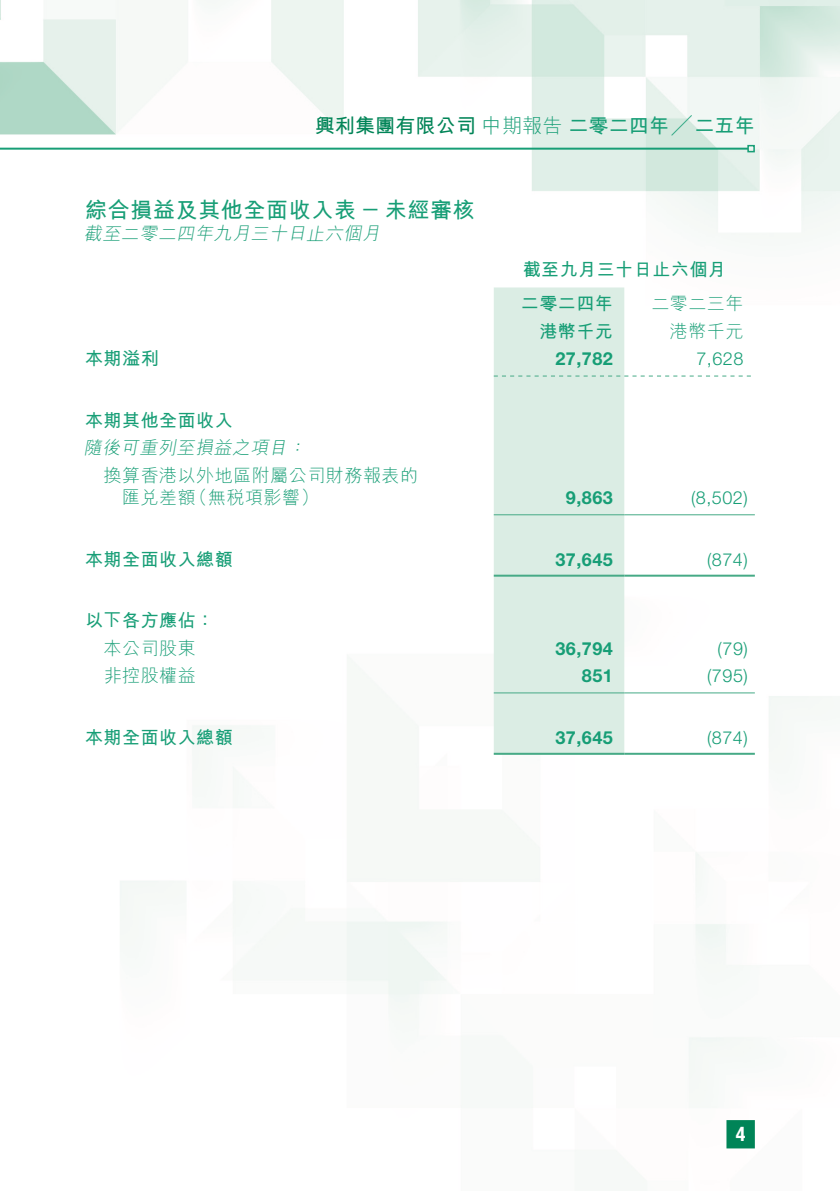
<style>
.page{position:relative;width:840px;height:1191px;background:#fff}
.page>*{position:absolute;margin:0;border:0;box-sizing:border-box;transform-origin:0 0}
.t1{font:700 22px "M Hei HK";letter-spacing:.03em;color:#179e76}
.t2{font:700 20px "M Hei HK";letter-spacing:.01em;color:#179e76}
.t3{font:700 condensed 20px "Helvetica Neue LT Std";color:#fff}
.t4{font:700 18px "M Hei HK";letter-spacing:.03em;color:#179e76}
.t5{font:300 18px "M Hei HK";letter-spacing:.03em;color:#179e76}
.t6{font:700 18px "Helvetica Neue LT Std";letter-spacing:.03em;color:#179e76}
.t7{font:300 18px "Helvetica Neue LT Std";letter-spacing:.03em;color:#179e76}
.t8{font:italic 300 18px "M Hei HK";color:#179e76}
.s1{color:#008457}
.s2{font-weight:300}
</style>
<div class="page">
<img style="left:0;top:0;width:839px;height:1152px">
<hr style="left:0;top:148px;width:747px;height:2px;background:#179e76">
<div style="left:747px;top:145px;width:7px;height:7px;border:2px solid #179e76"></div>
<div style="left:727px;top:1121px;width:26px;height:26px;background:#008457"></div>
<div style="left:726px;top:1120px;width:28px;height:28px;border:2px solid #008457"></div>
<div style="left:493px;top:287px;width:131px;height:466px;background:#dbede4"></div>
<svg style="left:493px;top:375px;width:257px;height:1px"></svg>
<hr style="left:493px;top:514px;width:131px;height:1px;background:#46aa86">
<hr style="left:624px;top:514px;width:130px;height:1px;background:#46aa86">
<hr style="left:493px;top:574px;width:131px;height:2px;background:#46aa86">
<hr style="left:624px;top:574px;width:130px;height:2px;background:#46aa86">
<hr style="left:493px;top:692px;width:131px;height:1px;background:#46aa86">
<hr style="left:624px;top:692px;width:130px;height:1px;background:#46aa86">
<hr style="left:493px;top:753px;width:131px;height:2px;background:#46aa86">
<hr style="left:624px;top:753px;width:130px;height:2px;background:#46aa86">
<p class="t2" style="left:314px;top:111px;width:441px"><span class="s1">興利集團有限公司</span><span class="s2">中期報告</span>二零二四年 ╱二五年</p>
<p class="t1" style="left:85px;top:194px;width:391px">綜合損益及其他全面收入表－未經審核</p>
<p class="t8" style="left:84px;top:224px;width:300px">截至二零二四年九月三十日止六個月</p>
<p class="t4" style="left:522px;top:257px;width:205px">截至九月三十日止六個月</p>
<p class="t5" style="left:651px;top:294px;width:94px">二零二三年</p>
<p class="t4" style="left:520px;top:290px;width:94px">二零二四年</p>
<p class="t4" style="left:539px;top:318px;width:75px">港幣千元</p>
<p class="t5" style="left:669px;top:322px;width:75px">港幣千元</p>
<p class="t4" style="left:85px;top:346px;width:75px">本期溢利</p>
<p class="t6" style="left:555px;top:348px;width:59px">27,782</p>
<p class="t7" style="left:696px;top:348px;width:49px">7,628</p>
<p class="t4" style="left:85px;top:407px;width:149px">本期其他全面收入</p>
<p class="t8" style="left:84px;top:438px;width:226px">隨後可重列至損益之項目：</p>
<p class="t5" style="left:104px;top:466px;width:316px">換算香港以外地區附屬公司財務報表的</p>
<p class="t5" style="left:189px;top:488px;width:131px">（無稅項影響(</p>
<p class="t5" style="left:122px;top:488px;width:75px">匯兌差額</p>
<p class="t6" style="left:565px;top:486px;width:49px">9,863</p>
<p class="t7" style="left:690px;top:487px;width:58px">)8,502(</p>
<p class="t4" style="left:85px;top:546px;width:149px">本期全面收入總額</p>
<p class="t6" style="left:555px;top:548px;width:59px">37,645</p>
<p class="t7" style="left:706px;top:548px;width:42px">)874(</p>
<p class="t4" style="left:85px;top:607px;width:131px">以下各方應佔：</p>
<p class="t5" style="left:104px;top:639px;width:94px">本公司股東</p>
<p class="t6" style="left:555px;top:637px;width:59px">36,794</p>
<p class="t7" style="left:717px;top:637px;width:32px">)79(</p>
<p class="t5" style="left:104px;top:666px;width:94px">非控股權益</p>
<p class="t6" style="left:581px;top:664px;width:33px">851</p>
<p class="t7" style="left:706px;top:665px;width:42px">)795(</p>
<p class="t4" style="left:85px;top:724px;width:149px">本期全面收入總額</p>
<p class="t6" style="left:555px;top:726px;width:59px">37,645</p>
<p class="t7" style="left:706px;top:726px;width:42px">)874(</p>
<p class="t3" style="left:735px;top:1121px;width:11px">4</p>
</div>
